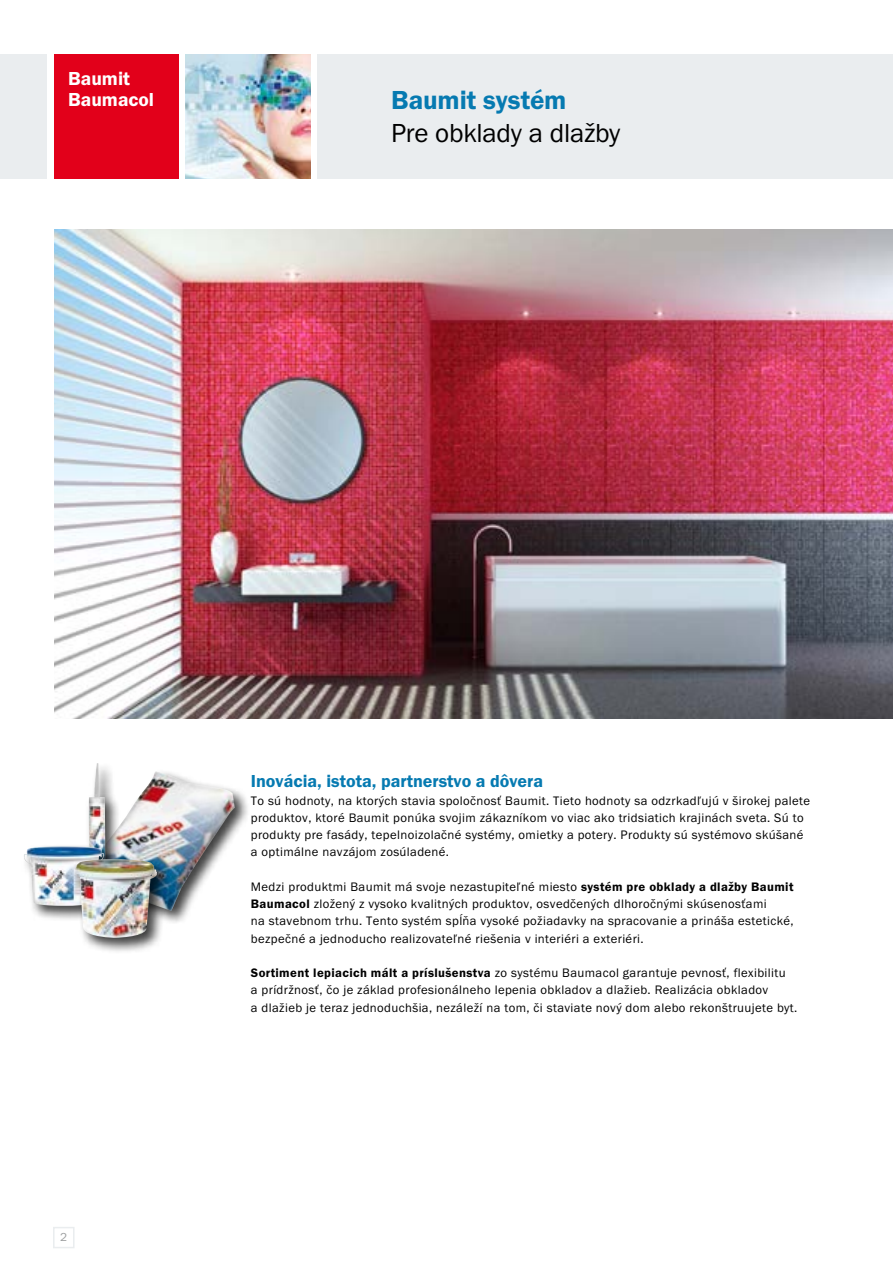
<style>
.page{position:relative;width:893px;height:1263px;background:#fff}
.page>*{position:absolute;margin:0;border:0;box-sizing:border-box;transform-origin:0 0}
.t1{font:27px "Franklin Got Itc TOT Boo";letter-spacing:-.01em;color:#000}
.t2{font:27px "Franklin Got Itc TOT Dem";letter-spacing:-.005em;color:#067ab1}
.t3{font:19.5px/21px "Franklin Got Itc TOT Dem";color:#fff}
.t4{font:600 18px "Franklin Got Itc TCE";color:#067ab1}
.t5{font:12.75px/17.2px "Franklin Got Itc TCE";letter-spacing:.03em;color:#000}
.t6{font:12px "Franklin Got Itc TOT Boo";color:#9c9e9f}
.s1{font-weight:600}
</style>
<div class="page">
<img style="left:54px;top:230px;width:839px;height:489px">
<div style="left:53px;top:1227px;width:22px;height:21px;border:2px solid #eaedef"></div>
<div style="left:54px;top:54px;width:125px;height:125px;background:#e2001a"></div>
<div style="left:318px;top:54px;width:575px;height:125px;background:#eaedef"></div>
<div style="left:0;top:54px;width:47px;height:125px;background:#eaedef"></div>
<img style="left:186px;top:54px;width:124px;height:125px">
<div style="left:82px;top:769px;width:168px;height:157px;background:#000;opacity:.75"></div>
<img style="left:84px;top:771px;width:151px;height:140px">
<div style="left:86px;top:761px;width:36px;height:123px;background:#000;opacity:.75"></div>
<img style="left:89px;top:763px;width:16px;height:81px">
<div style="left:21px;top:844px;width:99px;height:78px;background:#000;opacity:.75"></div>
<img style="left:24px;top:846px;width:80px;height:60px">
<div style="left:72px;top:856px;width:100px;height:97px;background:#000;opacity:.75"></div>
<img style="left:74px;top:859px;width:83px;height:79px">
<h2 class="t3" style="left:68px;top:68px;width:87px">Baumit<br>Baumacol</h2>
<h1 class="t2" style="left:391px;top:85px;width:177px">Baumit systém</h1>
<h1 class="t1" style="left:391px;top:118px;width:231px">Pre obklady a dlažby</h1>
<p class="t6" style="left:60px;top:1230px;width:9px">2</p>
<h3 class="t4" style="left:251px;top:771px;width:294px">Inovácia, istota, partnerstvo a dôvera</h3>
<p class="t5" style="left:251px;top:792px;width:561px">To sú hodnoty, na ktorých stavia spoločnosť Baumit. Tieto hodnoty sa odzrkadľujú v širokej palete produktov, ktoré Baumit ponúka svojim zákazníkom vo viac ako tridsiatich krajinách sveta. Sú to produkty pre fasády, tepelnoizolačné systémy, omietky a potery. Produkty sú systémovo skúšané a optimálne navzájom zosúladené.</p>
<p class="t5" style="left:251px;top:878px;width:544px">Medzi produktmi Baumit má svoje nezastupiteľné miesto <span class="s1">systém pre obklady a dlažby Baumit Baumacol</span> zložený z vysoko kvalitných produktov, osvedčených dlhoročnými skúsenosťami<br>na stavebnom trhu. Tento systém spĺňa vysoké požiadavky na spracovanie a prináša estetické, bezpečné a jednoducho realizovateľné riešenia v interiéri a exteriéri.</p>
<p class="t5" style="left:251px;top:964px;width:548px"><span class="s1">Sortiment lepiacich mált a príslušenstva</span> zo systému Baumacol garantuje pevnosť, flexibilitu<br>a prídržnosť, čo je základ profesionálneho lepenia obkladov a dlažieb. Realizácia obkladov<br>a dlažieb je teraz jednoduchšia, nezáleží na tom, či staviate nový dom alebo rekonštruujete byt.</p>
</div>
